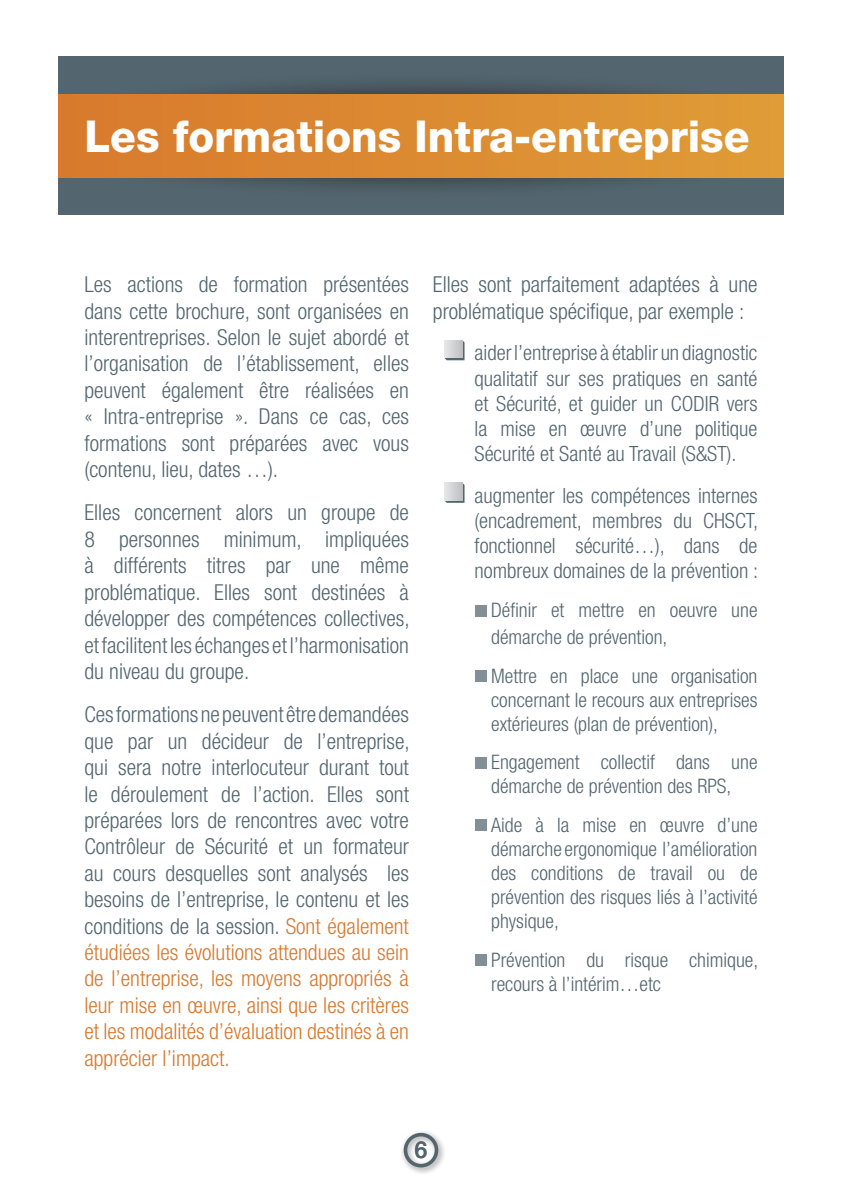
<style>
.page{position:relative;width:842px;height:1191px;background:#fff}
.page>*{position:absolute;margin:0;border:0;box-sizing:border-box;transform-origin:0 0}
.t1{font:800 44px "Helvetica Neue LT Std";color:#fff;scale:.96 1}
.t2{font:500 23.4px "Helvetica Neue LT Std";color:#53656e}
.t3{font:300 condensed 22px/26.4px "Helvetica Neue LT Std";color:#53656e;text-align:justify}
.t4{font:300 condensed 21px/25.2px "Helvetica Neue LT Std";color:#53656e;text-align:justify}
.t5{font:300 condensed 20px/24px "Helvetica Neue LT Std";color:#53656e}
.s1{color:#d8792d}
</style>
<div class="page">
<div style="left:400px;top:1129px;width:46px;height:46px;background:#231f20;opacity:.5"></div>
<div style="left:404px;top:1132px;width:34px;height:35px;border:4px solid #53656e;border-radius:50%"></div>
<svg style="left:444px;top:340px;width:20px;height:20px"></svg>
<svg style="left:444px;top:340px;width:18px;height:18px"></svg>
<svg style="left:444px;top:482px;width:20px;height:21px"></svg>
<svg style="left:444px;top:482px;width:18px;height:18px"></svg>
<div style="left:475px;top:605px;width:11px;height:11px;background:#828f96"></div>
<div style="left:475px;top:670px;width:11px;height:11px;background:#828f96"></div>
<div style="left:475px;top:757px;width:11px;height:11px;background:#828f96"></div>
<div style="left:475px;top:820px;width:11px;height:11px;background:#828f96"></div>
<div style="left:475px;top:954px;width:11px;height:12px;background:#828f96"></div>
<div style="left:58px;top:57px;width:726px;height:158px;background:#53656e"></div>
<svg style="left:195px;top:84px;width:452px;height:103px;fill:#4a5860"></svg>
<div style="left:58px;top:94px;width:726px;height:84px;background:linear-gradient(to right,#d8792d,#df9c37)"></div>
<h1 class="t1" style="left:84px;top:110px;width:694px">Les formations Intra-entreprise</h1>
<p class="t3" style="left:84px;top:271px;width:326px">Les actions de formation présentées dans cette brochure, sont organisées en interentreprises. Selon le sujet abordé et l’organisation de l’établissement, elles peuvent également être réalisées en « Intra-entreprise ». Dans ce cas, ces formations sont préparées avec vous (contenu, lieu, dates …).</p>
<p class="t3" style="left:84px;top:499px;width:327px">Elles concernent alors un groupe de 8 personnes minimum, impliquées à différents titres par une même problématique. Elles sont destinées à développer des compétences collectives, et facilitent les échanges et l’harmonisation du niveau du groupe.</p>
<p class="t3" style="left:84px;top:701px;width:327px">Ces formations ne peuvent être demandées que par un décideur de l’entreprise, qui sera notre interlocuteur durant tout le déroulement de l’action. Elles sont préparées lors de rencontres avec votre Contrôleur de Sécurité et un formateur au cours desquelles sont analysés les besoins de l’entreprise, le contenu et les conditions de la session. <span class="s1">Sont également étudiées les évolutions attendues au sein de l’entreprise, les moyens appropriés à leur mise en œuvre, ainsi que les critères et les modalités d’évaluation destinés à en apprécier l’impact.</span></p>
<p class="t3" style="left:433px;top:271px;width:326px">Elles sont parfaitement adaptées à une problématique spécifique, par exemple :</p>
<p class="t4" style="left:475px;top:340px;width:284px">aider l’entreprise à établir un diagnostic qualitatif sur ses pratiques en santé et Sécurité, et guider un CODIR vers la mise en œuvre d’une politique Sécurité et Santé au Travail (S&amp;ST).</p>
<p class="t4" style="left:475px;top:482px;width:285px">augmenter les compétences internes (encadrement, membres du CHSCT, fonctionnel sécurité…), dans de nombreux domaines de la prévention :</p>
<p class="t5" style="left:491px;top:597px;width:268px;line-height:26.4px">Définir et mettre en oeuvre une démarche de prévention,</p>
<p class="t5" style="left:491px;top:663px;width:268px;text-align:justify">Mettre en place une organisation concernant le recours aux entreprises extérieures (plan de prévention),</p>
<p class="t5" style="left:491px;top:750px;width:268px">Engagement collectif dans une démarche de prévention des RPS,</p>
<p class="t5" style="left:491px;top:813px;width:268px;text-align:justify">Aide à la mise en œuvre d’une démarche ergonomique l’amélioration des conditions de travail ou de prévention des risques liés à l’activité physique,</p>
<p class="t5" style="left:491px;top:948px;width:269px">Prévention du risque chimique, recours à l’intérim…etc</p>
<p class="t2" style="left:414px;top:1135px;width:15px">6</p>
</div>
